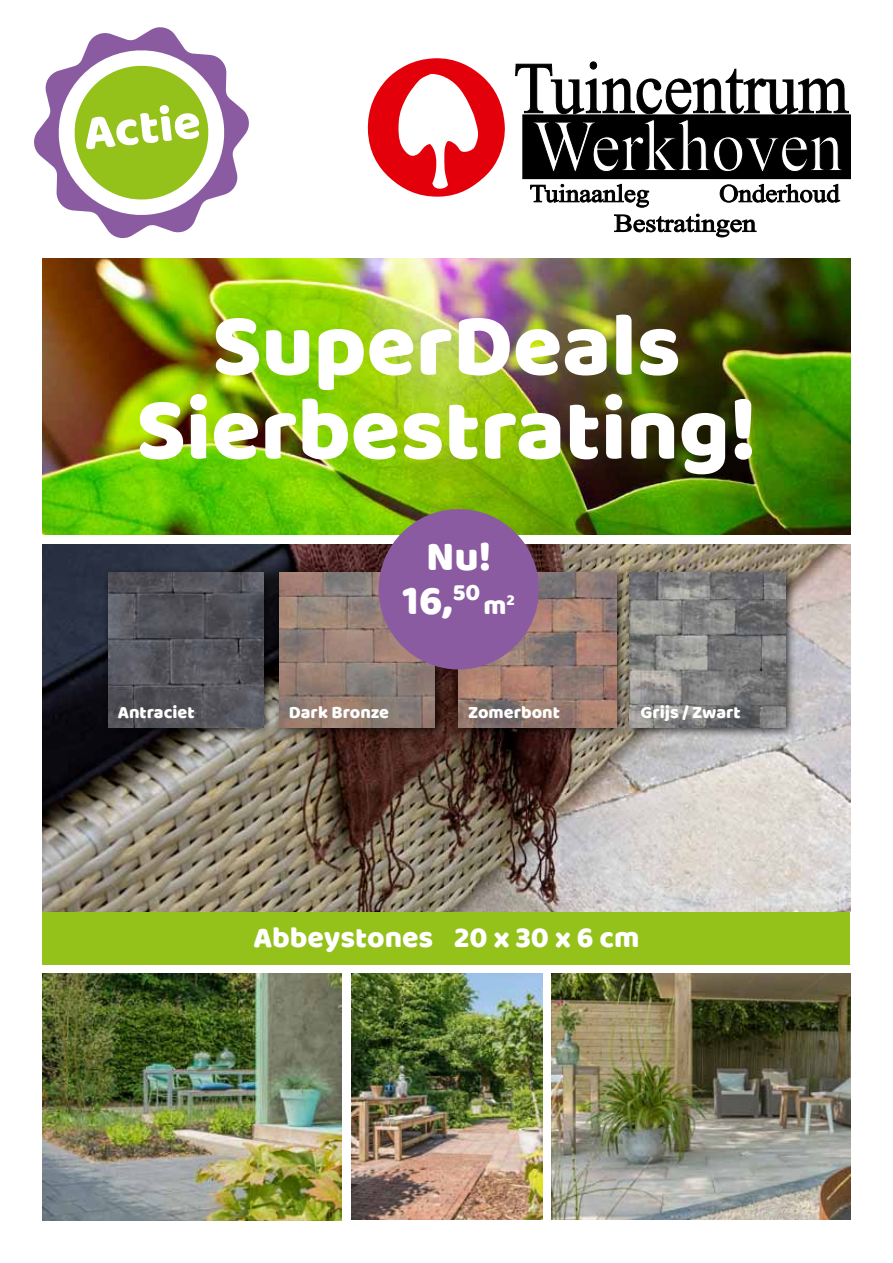
<style>
.page{position:relative;width:893px;height:1263px;background:#fff}
.page>*{position:absolute;margin:0;border:0;box-sizing:border-box;transform-origin:0 0}
.t1{font:90px/84px "Baloo Bhaina";color:#fff;text-align:center}
.t2{font:50.25px "Baloo Bhaina";color:#fff}
.t3{font:41.85px/44px "Baloo Bhaina";color:#fff;text-align:center}
.t4{font:30px "Baloo Bhaina";color:#fff}
.t5{font:27.3px "Baloo Bhaina";color:#fff}
.t6{font:18px "Baloo Bhaina";color:#fff}
</style>
<div class="page">
<svg style="left:34px;top:27px;width:215px;height:212px"></svg>
<svg style="left:71px;top:62px;width:141px;height:141px"></svg>
<img style="left:43px;top:258px;width:807px;height:276px">
<img style="left:43px;top:974px;width:298px;height:246px">
<img style="left:351px;top:973px;width:191px;height:247px">
<img style="left:552px;top:973px;width:298px;height:247px">
<div style="left:43px;top:910px;width:807px;height:54px;background:#94c11a"></div>
<svg style="left:515px;top:62px;width:334px;height:52px"></svg>
<div style="left:523px;top:115px;width:327px;height:64px;background:#000"></div>
<svg style="left:533px;top:120px;width:309px;height:52px"></svg>
<svg style="left:530px;top:184px;width:119px;height:23px"></svg>
<svg style="left:720px;top:184px;width:120px;height:18px"></svg>
<svg style="left:614px;top:214px;width:142px;height:23px"></svg>
<svg style="left:368px;top:58px;width:137px;height:139px"></svg>
<img style="left:43px;top:544px;width:807px;height:367px">
<div style="left:102px;top:566px;width:173px;height:173px;background:#000;opacity:.75"></div>
<img style="left:108px;top:572px;width:156px;height:156px">
<div style="left:452px;top:566px;width:175px;height:173px;background:#000;opacity:.75"></div>
<img style="left:459px;top:572px;width:157px;height:156px">
<div style="left:273px;top:566px;width:173px;height:173px;background:#000;opacity:.75"></div>
<img style="left:279px;top:572px;width:156px;height:156px">
<div style="left:623px;top:566px;width:173px;height:173px;background:#000;opacity:.75"></div>
<img style="left:630px;top:572px;width:155px;height:156px">
<div style="left:379px;top:509px;width:160px;height:160px;background:#8b5ba2;border-radius:50%"></div>
<h2 class="t2" style="left:80px;top:103px;width:119px;rotate:-6deg">Actie</h2>
<h1 class="t1" style="left:136px;top:301px;width:622px">SuperDeals<br>Sierbestrating!</h1>
<h3 class="t3" style="left:403px;top:533px;width:90px">Nu!<br>16,<sup>50</sup></h3>
<h3 class="t5" style="left:484px;top:588px;width:33px">m<sup>2</sup></h3>
<p class="t6" style="left:118px;top:701px;width:78px">Antraciet</p>
<p class="t6" style="left:289px;top:701px;width:102px">Dark Bronze</p>
<p class="t6" style="left:468px;top:701px;width:93px">Zomerbont</p>
<p class="t6" style="left:640px;top:701px;width:102px">Grijs / Zwart</p>
<h3 class="t4" style="left:253px;top:919px;width:388px">Abbeystones | 20 x 30 x 6 cm</h3>
</div>
